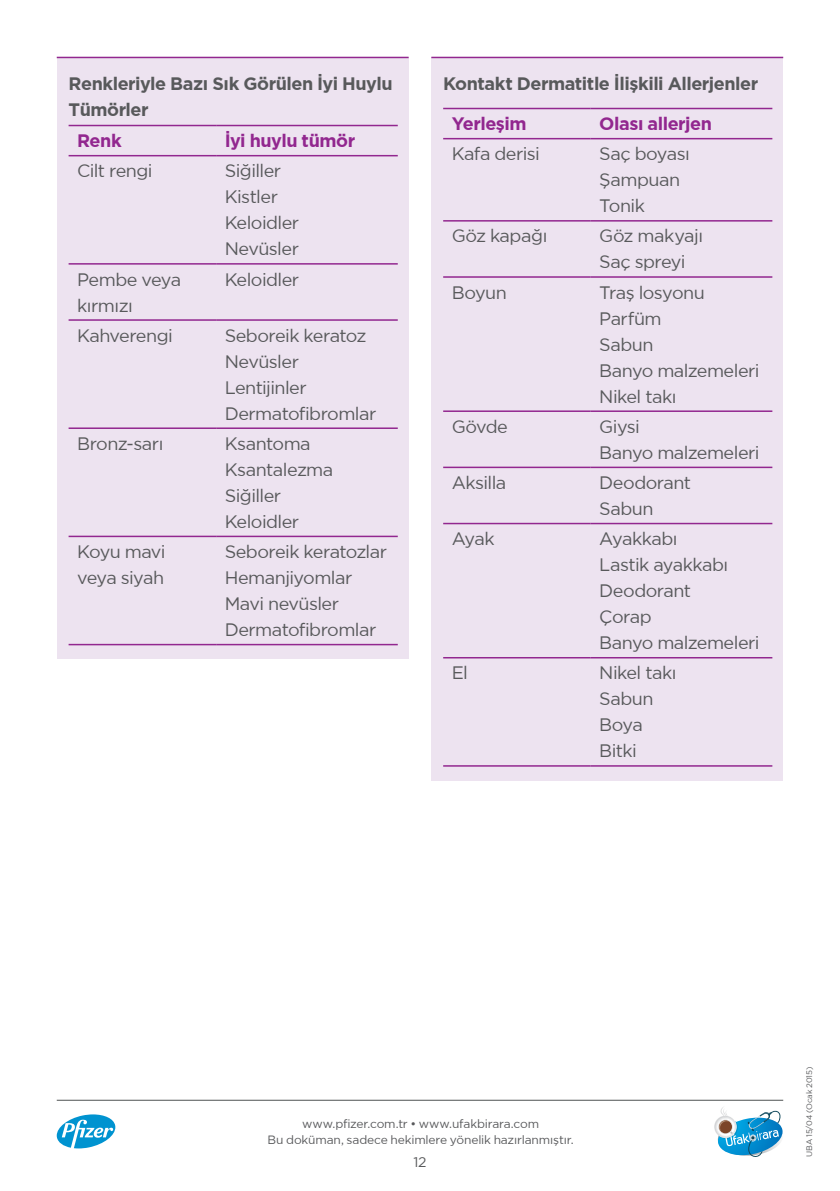
<style>
.page{position:relative;width:840px;height:1191px;background:#fff}
.page>*{position:absolute;margin:0;border:0;box-sizing:border-box;transform-origin:0 0}
.t1{font:18px/26px "Gotham Book TR";letter-spacing:-.03em;color:#58595b}
.t2{font:700 18px/26px "Gotham Bold TR";letter-spacing:-.025em;color:#58595b}
.t3{font:700 18px "Gotham Bold TR";letter-spacing:-.025em;color:#92278f}
.t4{font:14px "Gotham Book TR";color:#58595b}
.t5{font:12px/16px "Gotham Book TR";letter-spacing:-.015em;color:#58595b;text-align:center}
.t6{font:8px "Gotham Book TR";letter-spacing:-.005em;color:#58595b}
</style>
<div class="page">
<svg style="left:57px;top:1114px;width:58px;height:34px"></svg>
<hr style="left:57px;top:1099px;width:725px;height:1px;background:#4f5252">
<svg style="left:715px;top:1107px;width:67px;height:50px"></svg>
<div style="left:431px;top:57px;width:351px;height:723px;background:#ede3f0"></div>
<hr style="left:431px;top:57px;width:351px;height:1px;background:#92278f">
<hr style="left:443px;top:108px;width:147px;height:1px;background:#92278f">
<hr style="left:590px;top:108px;width:182px;height:1px;background:#92278f">
<hr style="left:443px;top:138px;width:147px;height:1px;background:#92278f">
<hr style="left:590px;top:138px;width:182px;height:1px;background:#92278f">
<hr style="left:443px;top:220px;width:147px;height:2px;background:#92278f">
<hr style="left:590px;top:220px;width:182px;height:2px;background:#92278f">
<hr style="left:443px;top:276px;width:147px;height:2px;background:#92278f">
<hr style="left:590px;top:276px;width:182px;height:2px;background:#92278f">
<hr style="left:443px;top:410px;width:147px;height:2px;background:#92278f">
<hr style="left:590px;top:410px;width:182px;height:2px;background:#92278f">
<hr style="left:443px;top:466px;width:147px;height:2px;background:#92278f">
<hr style="left:590px;top:466px;width:182px;height:2px;background:#92278f">
<hr style="left:443px;top:523px;width:147px;height:1px;background:#92278f">
<hr style="left:590px;top:523px;width:182px;height:1px;background:#92278f">
<hr style="left:443px;top:657px;width:147px;height:1px;background:#92278f">
<hr style="left:590px;top:657px;width:182px;height:1px;background:#92278f">
<hr style="left:443px;top:765px;width:147px;height:1px;background:#92278f">
<hr style="left:590px;top:765px;width:182px;height:1px;background:#92278f">
<div style="left:57px;top:57px;width:351px;height:601px;background:#ede3f0"></div>
<hr style="left:57px;top:57px;width:351px;height:1px;background:#92278f">
<hr style="left:69px;top:125px;width:147px;height:1px;background:#92278f">
<hr style="left:216px;top:125px;width:181px;height:1px;background:#92278f">
<hr style="left:69px;top:155px;width:147px;height:1px;background:#92278f">
<hr style="left:216px;top:155px;width:181px;height:1px;background:#92278f">
<hr style="left:69px;top:263px;width:147px;height:2px;background:#92278f">
<hr style="left:216px;top:263px;width:181px;height:2px;background:#92278f">
<hr style="left:69px;top:319px;width:147px;height:2px;background:#92278f">
<hr style="left:216px;top:319px;width:181px;height:2px;background:#92278f">
<hr style="left:69px;top:427px;width:147px;height:2px;background:#92278f">
<hr style="left:216px;top:427px;width:181px;height:2px;background:#92278f">
<hr style="left:69px;top:535px;width:147px;height:2px;background:#92278f">
<hr style="left:216px;top:535px;width:181px;height:2px;background:#92278f">
<hr style="left:69px;top:644px;width:147px;height:1px;background:#92278f">
<hr style="left:216px;top:644px;width:181px;height:1px;background:#92278f">
<p class="t2" style="left:69px;top:70px;width:325px">Renkleriyle Bazı Sık Görülen İyi Huylu<br>Tümörler</p>
<p class="t3" style="left:77px;top:130px;width:46px">Renk</p>
<p class="t3" style="left:224px;top:130px;width:132px">İyi huylu tümör</p>
<p class="t1" style="left:77px;top:158px;width:77px">Cilt rengi</p>
<p class="t1" style="left:224px;top:158px;width:76px">Siğiller<br>Kistler<br>Keloidler<br>Nevüsler</p>
<p class="t1" style="left:77px;top:266px;width:106px">Pembe veya kırmızı</p>
<p class="t1" style="left:224px;top:266px;width:76px">Keloidler</p>
<p class="t1" style="left:77px;top:322px;width:97px">Kahverengi</p>
<p class="t1" style="left:224px;top:322px;width:153px">Seboreik keratoz<br>Nevüsler<br>Lentijinler<br>Dermatofibromlar</p>
<p class="t1" style="left:77px;top:430px;width:88px">Bronz-sarı</p>
<p class="t1" style="left:224px;top:430px;width:110px">Ksantoma<br>Ksantalezma<br>Siğiller<br>Keloidler</p>
<p class="t1" style="left:77px;top:538px;width:90px">Koyu mavi veya siyah</p>
<p class="t1" style="left:224px;top:538px;width:164px">Seboreik keratozlar<br>Hemanjiyomlar<br>Mavi nevüsler<br>Dermatofibromlar</p>
<p class="t2" style="left:443px;top:70px;width:316px">Kontakt Dermatitle İlişkili Allerjenler</p>
<p class="t3" style="left:451px;top:113px;width:76px">Yerleşim</p>
<p class="t3" style="left:599px;top:113px;width:114px">Olası allerjen</p>
<p class="t1" style="left:451px;top:141px;width:90px">Kafa derisi</p>
<p class="t1" style="left:599px;top:141px;width:92px">Saç boyası<br>Şampuan<br>Tonik</p>
<p class="t1" style="left:451px;top:223px;width:97px">Göz kapağı</p>
<p class="t1" style="left:599px;top:223px;width:105px">Göz makyajı<br>Saç spreyi</p>
<p class="t1" style="left:451px;top:279px;width:57px">Boyun</p>
<p class="t1" style="left:599px;top:279px;width:162px">Traş losyonu<br>Parfüm<br>Sabun<br>Banyo malzemeleri<br>Nikel takı</p>
<p class="t1" style="left:451px;top:413px;width:58px">Gövde</p>
<p class="t1" style="left:599px;top:413px;width:162px">Giysi<br>Banyo malzemeleri</p>
<p class="t1" style="left:451px;top:469px;width:56px">Aksilla</p>
<p class="t1" style="left:599px;top:469px;width:93px">Deodorant<br>Sabun</p>
<p class="t1" style="left:451px;top:525px;width:45px">Ayak</p>
<p class="t1" style="left:599px;top:525px;width:162px">Ayakkabı<br>Lastik ayakkabı<br>Deodorant<br>Çorap<br>Banyo malzemeleri</p>
<p class="t1" style="left:451px;top:659px;width:18px">El</p>
<p class="t1" style="left:599px;top:659px;width:79px">Nikel takı<br>Sabun<br>Boya<br>Bitki</p>
<p class="t5" style="left:267px;top:1115px;width:307px">www.pfizer.com.tr • www.ufakbirara.com<br>Bu doküman, sadece hekimlere yönelik hazırlanmıştır.</p>
<p class="t4" style="left:413px;top:1154px;width:15px">12</p>
<p class="t6" style="left:804px;top:1157px;width:92px;rotate:-90deg">UBA 15/04 (Ocak 2015)</p>
</div>
